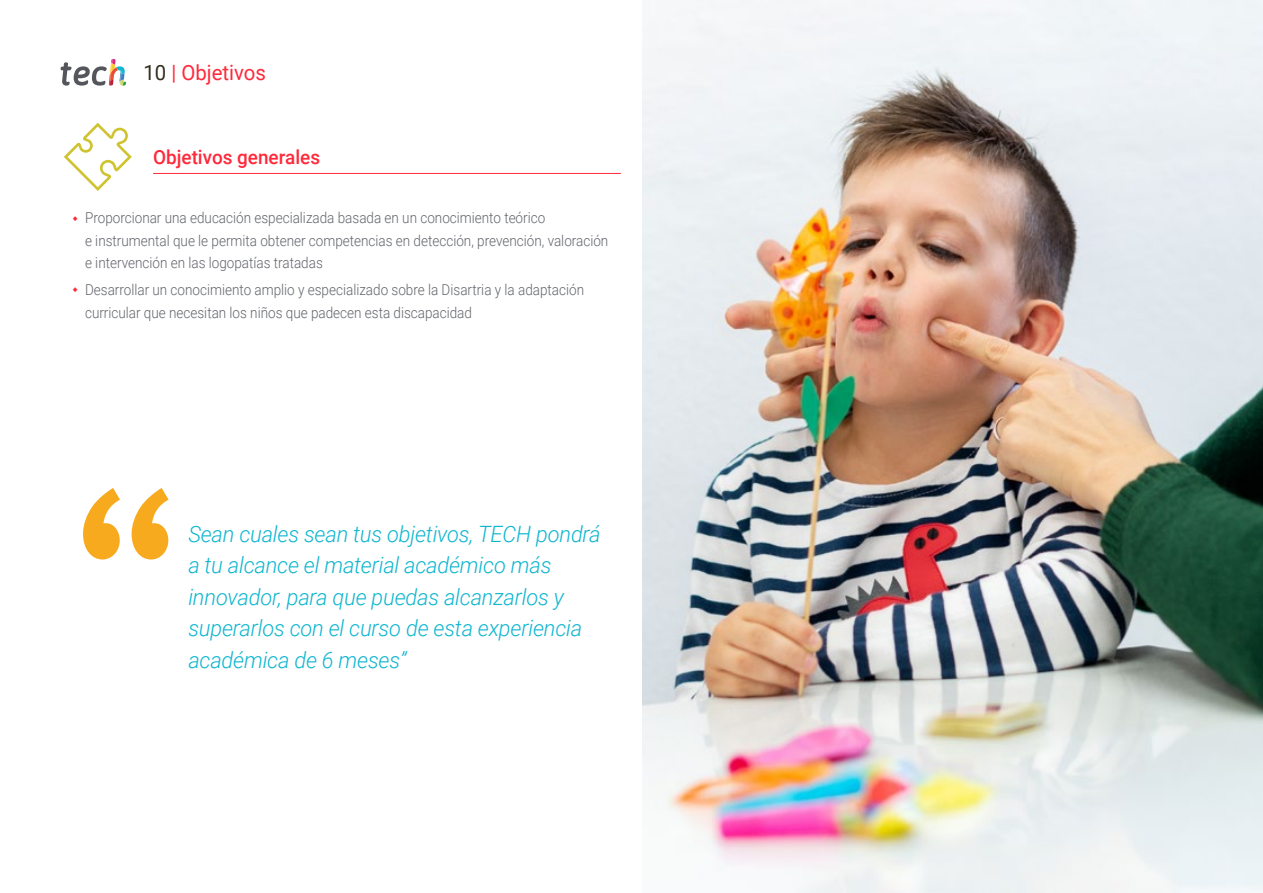
<style>
.page{position:relative;width:1263px;height:893px;background:#fff}
.page>*{position:absolute;margin:0;border:0;box-sizing:border-box;transform-origin:0 0}
.t1{font:italic 300 22.5px/31.5px "Roboto";letter-spacing:-.01em;color:#0fb6cf}
.t2{font:21px "Roboto";color:#ff293a}
.t3{font:500 19.5px "Roboto";color:#ff293a}
.t4{font:300 15px/22.5px "Roboto";color:#61646a;scale:.9 1}
.s1{color:#312e20}
</style>
<div class="page">
<hr style="left:153px;top:173px;width:468px;height:1px;background:#ff293a">
<svg style="left:64px;top:123px;width:68px;height:68px"></svg>
<img style="left:642px;top:0;width:621px;height:893px">
<svg style="left:83px;top:488px;width:86px;height:71px"></svg>
<svg style="left:61px;top:59px;width:65px;height:27px"></svg>
<h2 class="t2" style="left:144px;top:57px;width:124px"><span class="s1">10</span> | Objetivos</h2>
<h3 class="t3" style="left:153px;top:144px;width:169px">Objetivos generales</h3>
<p class="t4" style="left:85px;top:206px;width:583px">Proporcionar una educación especializada basada en un conocimiento teórico<br>e instrumental que le permita obtener competencias en detección, prevención, valoración e intervención en las logopatías tratadas</p>
<p class="t4" style="left:85px;top:278px;width:556px">Desarrollar un conocimiento amplio y especializado sobre la Disartria y la adaptación curricular que necesitan los niños que padecen esta discapacidad</p>
<h1 class="t1" style="left:188px;top:517px;width:414px">Sean cuales sean tus objetivos, TECH pondrá a tu alcance el material académico más innovador, para que puedas alcanzarlos y superarlos con el curso de esta experiencia académica de 6 meses”</h1>
</div>
